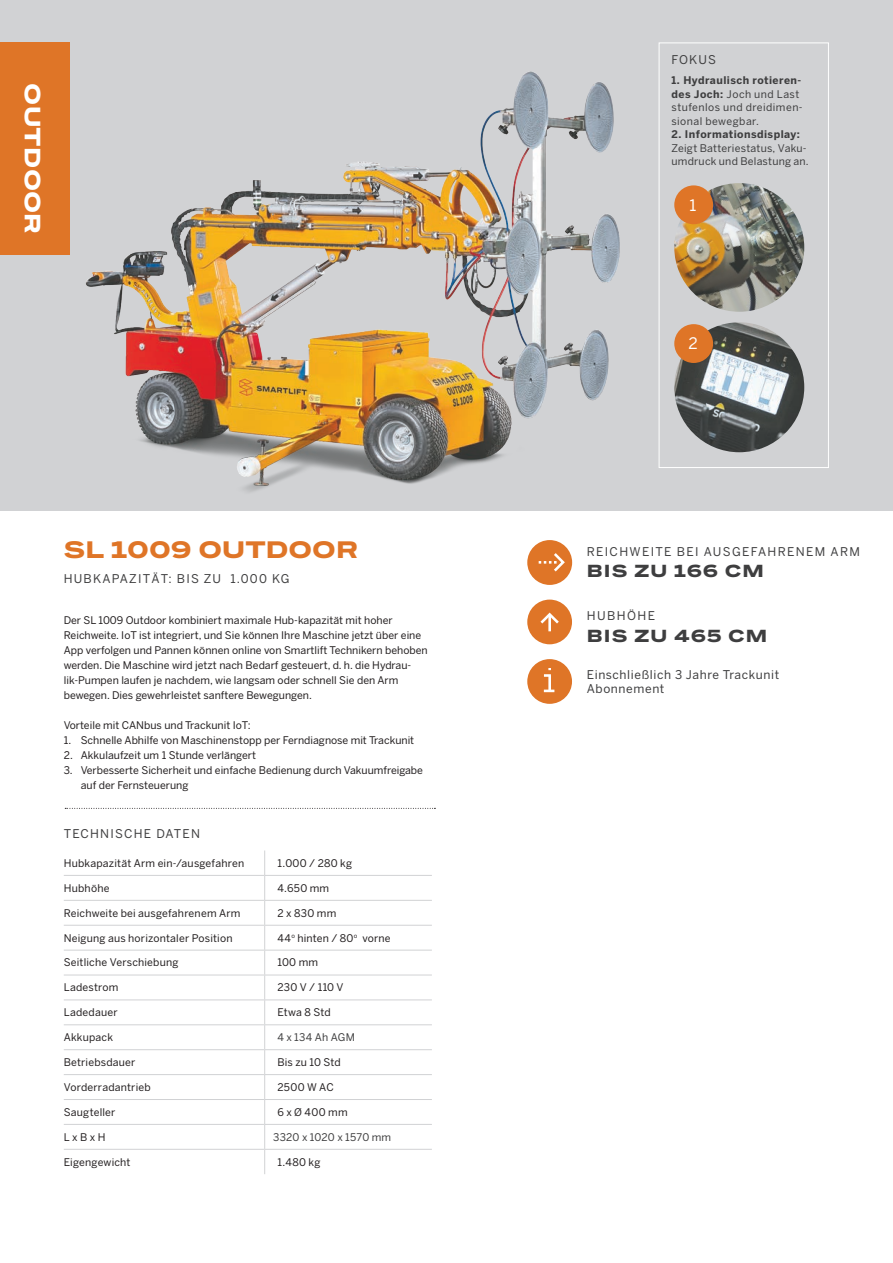
<style>
.page{position:relative;width:893px;height:1263px;background:#fff}
.page>*{position:absolute;margin:0;border:0;box-sizing:border-box;transform-origin:0 0}
.Produkt_-_navn__orange{font:900 22.5px "Benton Sans Wide";color:#df7527}
.t1{font:900 21px "Benton Sans Wide";letter-spacing:.01em;color:#fff}
.t2{font:900 16.5px "Benton Sans Wide";letter-spacing:.06em;color:#3e3e3f}
.t3{font:15.75px "Benton Sans";color:#fff}
.Produkt_-_Rubrik_overskrift{font:12px "Benton Sans";letter-spacing:.1em;color:#3e3e3f}
.Produkt_-_Rubrik_overskrift-2{font:12px/14.4px "Benton Sans";letter-spacing:.05em;color:#3e3e3f}
.Produkt_-_tabel__tekst{font:10.5px/15px "Benton Sans";color:#231f20}
.Produkt_-_tabel__tekst-2{font:10.5px "Benton Sans";letter-spacing:.02em;color:#231f20}
.Produkt_-_tabel__tekst-3{font:10.5px/13.5px "Benton Sans";letter-spacing:.045em;color:#3e3e3f}
.Produkt_-_tabel__tekst-4{font:10.5px/13.5px "Benton Sans";letter-spacing:.025em;color:#3e3e3f}
.t4{font:700 10.5px "Benton Sans";letter-spacing:.04em;color:#3e3e3f}
.s1{font-weight:700}
</style>
<div class="page">
<div style="left:0;top:0;width:893px;height:510px;background:#d1d2d4"></div>
<svg style="left:65px;top:808px;width:370px;height:1px"></svg>
<div style="left:527px;top:600px;width:45px;height:44px;background:#df7527;border-radius:50%"></div>
<hr style="left:548px;top:616px;width:3px;height:15px;background:#fff">
<svg style="left:540px;top:612px;width:19px;height:14px"></svg>
<div style="left:527px;top:540px;width:45px;height:45px;background:#df7527;border-radius:50%"></div>
<svg style="left:539px;top:553px;width:26px;height:19px"></svg>
<hr style="left:64px;top:875px;width:201px;height:1px;background:#d1d2d4">
<hr style="left:265px;top:875px;width:167px;height:1px;background:#d1d2d4">
<hr style="left:64px;top:900px;width:201px;height:1px;background:#d1d2d4">
<hr style="left:265px;top:900px;width:167px;height:1px;background:#d1d2d4">
<hr style="left:64px;top:925px;width:201px;height:1px;background:#d1d2d4">
<hr style="left:265px;top:925px;width:167px;height:1px;background:#d1d2d4">
<hr style="left:64px;top:950px;width:201px;height:1px;background:#d1d2d4">
<hr style="left:265px;top:950px;width:167px;height:1px;background:#d1d2d4">
<hr style="left:64px;top:975px;width:201px;height:1px;background:#d1d2d4">
<hr style="left:265px;top:975px;width:167px;height:1px;background:#d1d2d4">
<hr style="left:64px;top:999px;width:201px;height:1px;background:#d1d2d4">
<hr style="left:265px;top:999px;width:167px;height:1px;background:#d1d2d4">
<hr style="left:64px;top:1024px;width:201px;height:1px;background:#d1d2d4">
<hr style="left:265px;top:1024px;width:167px;height:1px;background:#d1d2d4">
<hr style="left:64px;top:1049px;width:201px;height:1px;background:#d1d2d4">
<hr style="left:265px;top:1049px;width:167px;height:1px;background:#d1d2d4">
<hr style="left:64px;top:1074px;width:201px;height:1px;background:#d1d2d4">
<hr style="left:265px;top:1074px;width:167px;height:1px;background:#d1d2d4">
<hr style="left:64px;top:1099px;width:201px;height:1px;background:#d1d2d4">
<hr style="left:265px;top:1099px;width:167px;height:1px;background:#d1d2d4">
<hr style="left:64px;top:1124px;width:201px;height:1px;background:#d1d2d4">
<hr style="left:265px;top:1124px;width:167px;height:1px;background:#d1d2d4">
<hr style="left:64px;top:1149px;width:201px;height:1px;background:#d1d2d4">
<hr style="left:265px;top:1149px;width:167px;height:1px;background:#d1d2d4">
<svg style="left:264px;top:850px;width:1px;height:324px"></svg>
<div style="left:527px;top:659px;width:45px;height:45px;background:#df7527;border-radius:50%"></div>
<hr style="left:548px;top:675px;width:3px;height:16px;background:#fff">
<svg style="left:544px;top:668px;width:7px;height:9px"></svg>
<svg style="left:544px;top:690px;width:10px;height:2px"></svg>
<div style="left:0;top:43px;width:70px;height:212px;background:#df7527"></div>
<img style="left:86px;top:71px;width:534px;height:421px">
<div style="left:659px;top:43px;width:170px;height:425px;border:1px solid #fff"></div>
<img style="left:674px;top:183px;width:130px;height:129px">
<div style="left:674px;top:185px;width:39px;height:39px;background:#df7527;border-radius:50%"></div>
<img style="left:674px;top:322px;width:130px;height:130px;border-radius:65px">
<div style="left:674px;top:324px;width:39px;height:39px;background:#df7527;border-radius:50%"></div>
<p class="t1" style="left:46px;top:83px;width:152px;rotate:90deg">OUTDOOR</p>
<p class="Produkt_-_navn__orange" style="left:64px;top:535px;width:296px">SL 1009 OUTDOOR</p>
<p class="Produkt_-_Rubrik_overskrift" style="left:64px;top:571px;width:227px">HUBKAPAZITÄT: BIS ZU 1.000 KG</p>
<p class="Produkt_-_tabel__tekst" style="left:64px;top:613px;width:365px">Der SL 1009 Outdoor kombiniert maximale Hub-kapazität mit hoher Reichweite. IoT ist integriert, und Sie können Ihre Maschine jetzt über eine App verfolgen und Pannen können online von Smartlift Technikern behoben werden. Die Maschine wird jetzt nach Bedarf gesteuert, d. h. die Hydrau&shy;lik-Pumpen laufen je nachdem, wie langsam oder schnell Sie den Arm bewegen. Dies gewehrleistet sanftere Bewegungen.</p>
<p class="Produkt_-_tabel__tekst" style="left:64px;top:718px;width:188px">Vorteile mit CANbus und Trackunit IoT:</p>
<p class="Produkt_-_tabel__tekst" style="left:64px;top:733px;width:352px">1. Schnelle Abhilfe von Maschinenstopp per Ferndiagnose mit Trackunit</p>
<p class="Produkt_-_tabel__tekst" style="left:64px;top:748px;width:194px">2. Akkulaufzeit um 1 Stunde verlängert</p>
<p class="Produkt_-_tabel__tekst" style="left:64px;top:763px;width:361px">3. Verbesserte Sicherheit und einfache Bedienung durch Vakuumfreigabe</p>
<p class="Produkt_-_tabel__tekst" style="left:81px;top:778px;width:109px">auf der Fernsteuerung</p>
<p class="Produkt_-_Rubrik_overskrift" style="left:64px;top:827px;width:138px">TECHNISCHE DATEN</p>
<p class="Produkt_-_tabel__tekst-2" style="left:64px;top:857px;width:182px">Hubkapazität Arm ein-/ausgefahren</p>
<p class="Produkt_-_tabel__tekst" style="left:277px;top:855px;width:76px">1.000 / 280 kg</p>
<p class="Produkt_-_tabel__tekst-2" style="left:64px;top:882px;width:47px">Hubhöhe</p>
<p class="Produkt_-_tabel__tekst" style="left:277px;top:880px;width:53px">4.650 mm</p>
<p class="Produkt_-_tabel__tekst" style="left:64px;top:905px;width:178px">Reichweite bei ausgefahrenem Arm</p>
<p class="Produkt_-_tabel__tekst" style="left:277px;top:905px;width:60px">2 x 830 mm</p>
<p class="Produkt_-_tabel__tekst" style="left:64px;top:930px;width:170px">Neigung aus horizontaler Position</p>
<p class="Produkt_-_tabel__tekst-2" style="left:277px;top:931px;width:115px">44<sup>o</sup> hinten / 80<sup>o</sup> vorne</p>
<p class="Produkt_-_tabel__tekst" style="left:64px;top:955px;width:116px">Seitliche Verschiebung</p>
<p class="Produkt_-_tabel__tekst" style="left:277px;top:955px;width:42px">100 mm</p>
<p class="Produkt_-_tabel__tekst-2" style="left:64px;top:981px;width:56px">Ladestrom</p>
<p class="Produkt_-_tabel__tekst" style="left:277px;top:980px;width:68px">230 V / 110 V</p>
<p class="Produkt_-_tabel__tekst-2" style="left:64px;top:1006px;width:55px">Ladedauer</p>
<p class="Produkt_-_tabel__tekst" style="left:277px;top:1005px;width:55px">Etwa 8 Std</p>
<p class="Produkt_-_tabel__tekst-2" style="left:64px;top:1031px;width:51px">Akkupack</p>
<p class="Produkt_-_tabel__tekst-4" style="left:277px;top:1030px;width:79px">4 x 134 Ah AGM</p>
<p class="Produkt_-_tabel__tekst-2" style="left:64px;top:1056px;width:73px">Betriebsdauer</p>
<p class="Produkt_-_tabel__tekst" style="left:277px;top:1054px;width:65px">Bis zu 10 Std</p>
<p class="Produkt_-_tabel__tekst-2" style="left:64px;top:1081px;width:88px">Vorderradantrieb</p>
<p class="Produkt_-_tabel__tekst" style="left:277px;top:1079px;width:58px">2500 W AC</p>
<p class="Produkt_-_tabel__tekst-2" style="left:64px;top:1106px;width:53px">Saugteller</p>
<p class="Produkt_-_tabel__tekst" style="left:277px;top:1104px;width:72px">6 x Ø 400 mm</p>
<p class="Produkt_-_tabel__tekst" style="left:64px;top:1129px;width:43px">L x B x H</p>
<p class="Produkt_-_tabel__tekst-4" style="left:273px;top:1130px;width:119px">3320 x 1020 x 1570 mm</p>
<p class="Produkt_-_tabel__tekst" style="left:64px;top:1154px;width:68px">Eigengewicht</p>
<p class="Produkt_-_tabel__tekst" style="left:277px;top:1154px;width:45px">1.480 kg</p>
<p class="Produkt_-_Rubrik_overskrift" style="left:671px;top:53px;width:46px">FOKUS</p>
<p class="Produkt_-_tabel__tekst-3" style="left:671px;top:74px;width:133px"><span class="s1">1. Hydraulisch rotieren&shy;des Joch:</span> Joch und Last stufenlos und dreidimen&shy;sional bewegbar.</p>
<p class="t4" style="left:671px;top:128px;width:130px">2. Informationsdisplay:</p>
<p class="Produkt_-_tabel__tekst-4" style="left:671px;top:141px;width:139px">Zeigt Batteriestatus, Vaku&shy;umdruck und Belastung an.</p>
<p class="t3" style="left:690px;top:196px;width:8px">1</p>
<p class="t3" style="left:688px;top:334px;width:11px">2</p>
<p class="Produkt_-_Rubrik_overskrift" style="left:587px;top:544px;width:275px">REICHWEITE BEI AUSGEFAHRENEM ARM</p>
<p class="t2" style="left:587px;top:561px;width:179px">BIS ZU 166 CM</p>
<p class="Produkt_-_Rubrik_overskrift" style="left:587px;top:609px;width:70px">HUBHÖHE</p>
<p class="t2" style="left:587px;top:625px;width:182px">BIS ZU 465 CM</p>
<p class="Produkt_-_Rubrik_overskrift-2" style="left:587px;top:667px;width:194px">Einschließlich 3 Jahre Trackunit<br>Abonnement</p>
</div>
